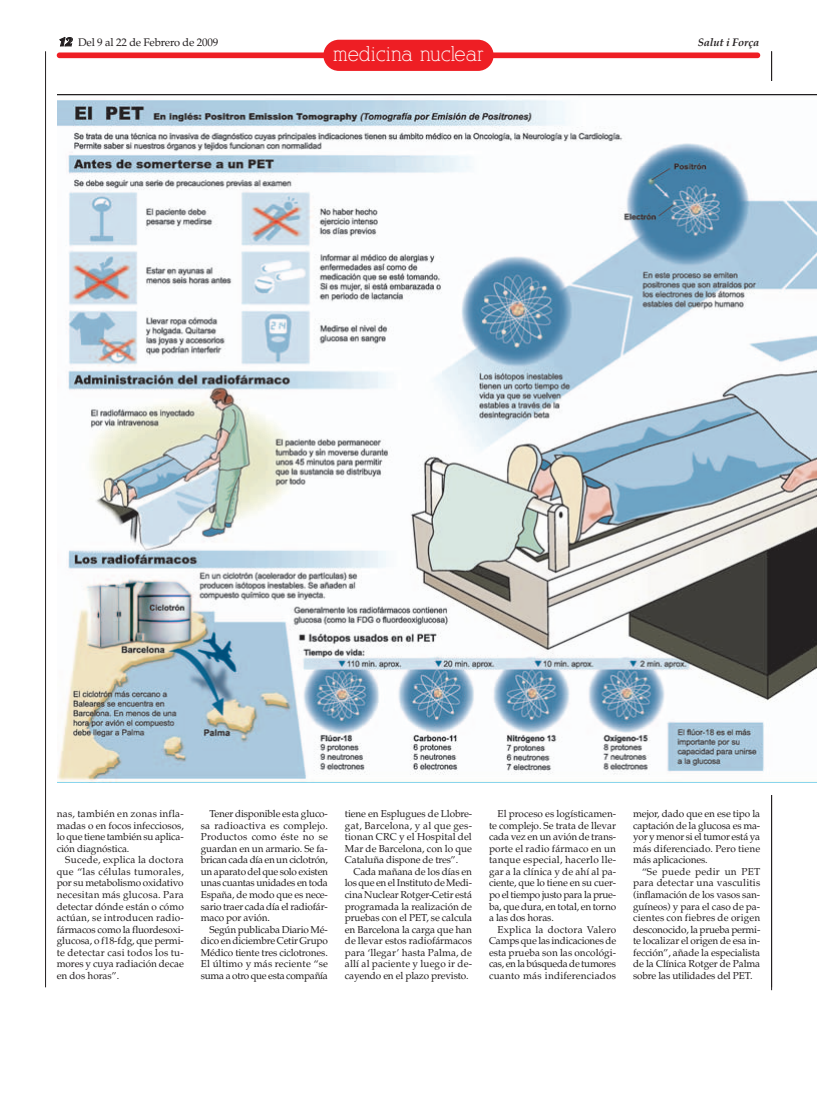
<style>
.page{position:relative;width:817px;height:1096px;background:#fff}
.page>*{position:absolute;margin:0;border:0;box-sizing:border-box;transform-origin:0 0}
.t1{font:20px "Alexandria FLF";color:#fff}
.t2{font:11px "Palatino";letter-spacing:-.01em;color:#231f20}
.t3{font:italic 700 11px "Palatino";letter-spacing:-.01em;color:#231f20}
.t4{font:10px/11.5px "Palatino";letter-spacing:-.015em;color:#231f20;text-align:justify}
.s1{font-family:"Optima";font-weight:900;font-style:italic;font-size:12px}
</style>
<div class="page">
<div style="left:57px;top:52px;width:702px;height:6px;background:#ee1e24;border-radius:3px"></div>
<div style="left:323px;top:40px;width:170px;height:31px;background:#ee1e24;border-radius:16px"></div>
<hr style="left:45px;top:51px;width:1px;height:935px;background:#231f20">
<hr style="left:771px;top:51px;width:1px;height:938px;background:#231f20">
<div style="left:57px;top:81px;width:759px;height:713px;background:#fff"></div>
<img style="left:57px;top:94px;width:759px;height:688px">
<p class="t2" style="left:58px;top:36px;width:162px"><span class="s1">12</span> Del 9 al 22 de Febrero de 2009</p>
<p class="t3" style="left:697px;top:36px;width:63px">Salut i Força</p>
<h1 class="t1" style="left:333px;top:46px;width:152px">medicina nuclear</h1>
<p class="t4" style="left:57px;top:808px;width:128px">nas, también en zonas infla&shy;madas o en focos infecciosos, lo que tiene también su aplica&shy;ción diagnóstica.</p>
<p class="t4" style="left:57px;top:854px;width:129px;text-indent:9px">Sucede, explica la doctora que “las células tumorales, por su metabolismo oxidativo necesitan más glucosa. Para detectar dónde están o cómo actúan, se introducen radio&shy;fármacos como la fluordesoxi&shy;glucosa, o f18-fdg, que permi&shy;te detectar casi todos los tu&shy;mores y cuya radiación decae en dos horas”.</p>
<p class="t4" style="left:201px;top:808px;width:129px;text-indent:9px">Tener disponible esta gluco&shy;sa radioactiva es complejo.<br>Productos como éste no se guardan en un armario. Se fa&shy;brican cada día en un ciclotrón, un aparato del que solo existen unas cuantas unidades en toda España, de modo que es nece&shy;sario traer cada día el radiofár&shy;maco por avión.</p>
<p class="t4" style="left:201px;top:923px;width:128px;text-indent:9px">Según publicaba Diario Mé&shy;dico en diciembre Cetir Grupo Médico tiente tres ciclotrones.<br>El último y más reciente “se suma a otro que esta compañía</p>
<p class="t4" style="left:345px;top:808px;width:129px">tiene en Esplugues de Llobre&shy;gat, Barcelona, y al que ges&shy;tionan CRC y el Hospital del Mar de Barcelona, con lo que Cataluña dispone de tres”.</p>
<p class="t4" style="left:345px;top:865px;width:129px;text-indent:9px">Cada mañana de los días en los que en el Instituto de Medi&shy;cina Nuclear Rotger-Cetir está programada la realización de pruebas con el PET, se calcula en Barcelona la carga que han de llevar estos radiofármacos para ‘llegar’ hasta Palma, de allí al paciente y luego ir de&shy;cayendo en el plazo previsto.</p>
<p class="t4" style="left:489px;top:808px;width:129px;text-indent:9px">El proceso es logísticamen&shy;te complejo. Se trata de llevar cada vez en un avión de trans&shy;porte el radio fármaco en un tanque especial, hacerlo lle&shy;gar a la clínica y de ahí al pa&shy;ciente, que lo tiene en su cuer&shy;po el tiempo justo para la prue&shy;ba, que dura, en total, en torno a las dos horas.</p>
<p class="t4" style="left:489px;top:923px;width:129px;text-indent:9px">Explica la doctora Valero Camps que las indicaciones de esta prueba son las oncológi&shy;cas, en la búsqueda de tumores cuanto más indiferenciados</p>
<p class="t4" style="left:632px;top:808px;width:128px">mejor, dado que en ese tipo la captación de la glucosa es ma&shy;yor y menor si el tumor está ya más diferenciado. Pero tiene más aplicaciones.</p>
<p class="t4" style="left:632px;top:865px;width:129px;text-indent:9px">“Se puede pedir un PET para detectar una vasculitis (inflamación de los vasos san&shy;guíneos) y para el caso de pa&shy;cientes con fiebres de origen desconocido, la prueba permi&shy;te localizar el origen de esa in&shy;fección”, añade la especialista de la Clínica Rotger de Palma sobre las utilidades del PET.</p>
</div>
